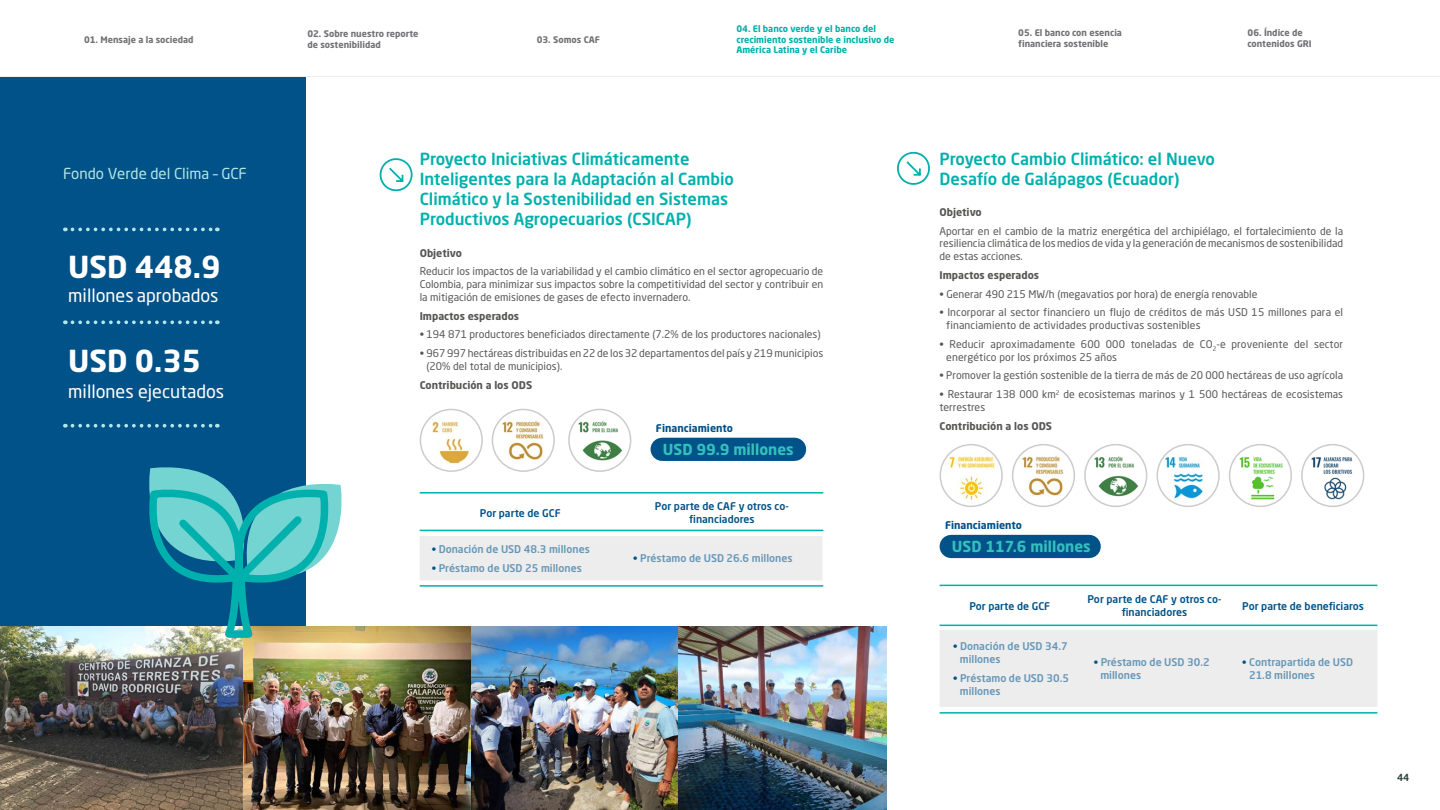
<style>
.page{position:relative;width:1440px;height:810px;background:#fff}
.page>*{position:absolute;margin:0;border:0;box-sizing:border-box;transform-origin:0 0}
.t1{font:700 30px "Neo Sans Std";color:#fff}
.t2{font:18px "Neo Sans Std";color:#fff}
.t3{font:500 16.5px/19.8px "Neo Sans Std";color:#00b0ad}
.t4{font:700 15px "Neo Sans Std";color:#33c0bd}
.t5{font:15px "Neo Sans Std";color:#b3e7e7}
.t6{font:10.5px/12.8px "Neo Sans Std";color:#575756}
.t7{font:500 10.5px/12.8px "Neo Sans Std";color:#6697b8}
.t8{font:500 10.5px/12.8px "Neo Sans Std";color:#005288;text-align:center}
.t9{font:700 10.5px "Neo Sans Std";color:#575756}
.t10{font:700 10.5px "Neo Sans Std";color:#005288}
.t11{font:500 9.75px "Neo Sans Std";color:#273f39}
.t12{font:700 9px/10.8px "Neo Sans Std";color:#717074}
.t13{font:700 9px/10.8px "Neo Sans Std";color:#00b0ad}
.s1{color:#005288}
</style>
<div class="page">
<div style="left:0;top:48px;width:306px;height:762px;background:#005288"></div>
<img style="left:0;top:626px;width:678px;height:184px">
<img style="left:678px;top:626px;width:208px;height:184px">
<div style="left:662px;top:438px;width:133px;height:23px;background:#005288"></div>
<div style="left:951px;top:535px;width:138px;height:23px;background:#005288"></div>
<svg style="left:379px;top:158px;width:34px;height:34px"></svg>
<svg style="left:897px;top:151px;width:33px;height:34px"></svg>
<div style="left:420px;top:536px;width:403px;height:44px;background:#ededed"></div>
<div style="left:940px;top:630px;width:437px;height:77px;background:#ededed"></div>
<svg style="left:72px;top:320px;width:146px;height:4px"></svg>
<svg style="left:72px;top:424px;width:146px;height:4px"></svg>
<svg style="left:72px;top:228px;width:146px;height:3px"></svg>
<svg style="left:133px;top:467px;width:225px;height:175px"></svg>
<svg style="left:420px;top:409px;width:62px;height:62px"></svg>
<img style="left:428px;top:417px;width:52px;height:52px">
<div style="left:420px;top:409px;width:63px;height:63px;border:2px solid #ccc;border-radius:50%"></div>
<img style="left:945px;top:453px;width:53px;height:53px">
<div style="left:940px;top:444px;width:63px;height:63px;border:2px solid #ccc;border-radius:50%"></div>
<img style="left:1162px;top:453px;width:53px;height:53px">
<div style="left:1157px;top:444px;width:63px;height:63px;border:2px solid #ccc;border-radius:50%"></div>
<svg style="left:492px;top:409px;width:62px;height:62px"></svg>
<img style="left:499px;top:417px;width:53px;height:52px">
<div style="left:492px;top:409px;width:63px;height:63px;border:2px solid #ccc;border-radius:50%"></div>
<img style="left:1020px;top:452px;width:52px;height:53px">
<div style="left:1012px;top:444px;width:63px;height:63px;border:2px solid #ccc;border-radius:50%"></div>
<img style="left:1237px;top:452px;width:52px;height:53px">
<div style="left:1229px;top:444px;width:63px;height:63px;border:2px solid #ccc;border-radius:50%"></div>
<svg style="left:569px;top:409px;width:62px;height:62px"></svg>
<img style="left:575px;top:417px;width:53px;height:52px">
<div style="left:568px;top:409px;width:63px;height:63px;border:2px solid #ccc;border-radius:50%"></div>
<img style="left:1091px;top:452px;width:53px;height:53px">
<div style="left:1084px;top:444px;width:63px;height:63px;border:2px solid #ccc;border-radius:50%"></div>
<img style="left:1308px;top:452px;width:53px;height:53px">
<div style="left:1301px;top:444px;width:63px;height:63px;border:2px solid #ccc;border-radius:50%"></div>
<hr style="left:420px;top:530px;width:403px;height:1px;background:#00b0ad">
<hr style="left:420px;top:585px;width:403px;height:2px;background:#00b0ad">
<hr style="left:420px;top:492px;width:403px;height:2px;background:#00b0ad">
<hr style="left:940px;top:625px;width:437px;height:1px;background:#00b0ad">
<hr style="left:940px;top:712px;width:437px;height:2px;background:#00b0ad">
<hr style="left:940px;top:585px;width:437px;height:1px;background:#00b0ad">
<svg style="left:0;top:48px;width:1440px;height:29px"></svg>
<p class="t12" style="left:84px;top:34px;width:111px">01. Mensaje a la sociedad</p>
<p class="t12" style="left:307px;top:28px;width:113px">02. Sobre nuestro reporte de sostenibilidad</p>
<p class="t12" style="left:537px;top:34px;width:65px">03. Somos CAF</p>
<p class="t13" style="left:736px;top:23px;width:160px">04. El banco verde y el banco del crecimiento sostenible e inclusivo de<br>América Latina y el Caribe</p>
<p class="t12" style="left:1018px;top:27px;width:105px">05. El banco con esencia financiera sostenible</p>
<p class="t12" style="left:1248px;top:27px;width:66px">06. Índice de contenidos GRI</p>
<h3 class="t5" style="left:63px;top:164px;width:185px">Fondo Verde del Clima – GCF</h3>
<h1 class="t1" style="left:68px;top:247px;width:154px">USD 448.9</h1>
<h2 class="t2" style="left:68px;top:284px;width:152px">millones aprobados</h2>
<h1 class="t1" style="left:68px;top:342px;width:134px">USD 0.35</h1>
<h2 class="t2" style="left:68px;top:380px;width:158px">millones ejecutados</h2>
<h3 class="t3" style="left:420px;top:149px;width:316px">Proyecto Iniciativas Climáticamente Inteligentes para la Adaptación al Cambio Climático y la Sostenibilidad en Sistemas Productivos Agropecuarios (CSICAP)</h3>
<h3 class="t3" style="left:940px;top:149px;width:277px">Proyecto Cambio Climático: el Nuevo<br>Desafío de Galápagos (Ecuador)</h3>
<p class="t9" style="left:420px;top:246px;width:44px">Objetivo</p>
<p class="t6" style="left:420px;top:265px;width:405px;text-align:justify">Reducir los impactos de la variabilidad y el cambio climático en el sector agropecuario de Colombia, para minimizar sus impactos sobre la competitividad del sector y contribuir en la mitigación de emisiones de gases de efecto invernadero.</p>
<p class="t9" style="left:420px;top:309px;width:101px">Impactos esperados</p>
<p class="t6" style="left:420px;top:328px;width:403px">• 194 871 productores beneficiados directamente (7.2% de los productores nacionales)</p>
<p class="t6" style="left:426px;top:347px;width:398px;text-indent:-7px">• 967 997 hectáreas distribuidas en 22 de los 32 departamentos del país y 219 municipios (20% del total de municipios).</p>
<p class="t9" style="left:420px;top:378px;width:114px">Contribución a los ODS</p>
<p class="t9" style="left:940px;top:205px;width:44px">Objetivo</p>
<p class="t6" style="left:940px;top:224px;width:405px;text-align:justify">Aportar en el cambio de la matriz energética del archipiélago, el fortalecimiento de la resiliencia climática de los medios de vida y la generación de mecanismos de sostenibilidad de estas acciones.</p>
<p class="t9" style="left:940px;top:268px;width:101px">Impactos esperados</p>
<p class="t6" style="left:940px;top:287px;width:320px">• Generar 490 215 MW/h (megavatios por hora) de energía renovable</p>
<p class="t6" style="left:946px;top:306px;width:398px;text-indent:-7px">• Incorporar al sector financiero un flujo de créditos de más USD 15 millones para el financiamiento de actividades productivas sostenibles</p>
<p class="t6" style="left:946px;top:338px;width:398px;text-indent:-7px">• Reducir aproximadamente 600 000 toneladas de CO<sub>2</sub>-e proveniente del sector energético por los próximos 25 años</p>
<p class="t6" style="left:940px;top:369px;width:405px">• Promover la gestión sostenible de la tierra de más de 20 000 hectáreas de uso agrícola</p>
<p class="t6" style="left:940px;top:388px;width:405px">• Restaurar 138 000 km<sup>2</sup> de ecosistemas marinos y 1 500 hectáreas de ecosistemas terrestres</p>
<p class="t9" style="left:940px;top:419px;width:114px">Contribución a los ODS</p>
<p class="t10" style="left:656px;top:421px;width:79px">Financiamiento</p>
<h3 class="t4" style="left:663px;top:440px;width:132px">USD 99.9 millones</h3>
<p class="t8" style="left:480px;top:506px;width:83px">Por parte de GCF</p>
<p class="t8" style="left:655px;top:500px;width:135px">Por parte de CAF y otros co&shy;financiadores</p>
<p class="t7" style="left:432px;top:542px;width:160px"><span class="s1">•</span> Donación de USD 48.3 millones</p>
<p class="t7" style="left:432px;top:561px;width:152px"><span class="s1">•</span> Préstamo de USD 25 millones</p>
<p class="t7" style="left:633px;top:552px;width:161px"><span class="s1">•</span> Préstamo de USD 26.6 millones</p>
<p class="t10" style="left:945px;top:518px;width:79px">Financiamiento</p>
<h3 class="t4" style="left:952px;top:537px;width:140px">USD 117.6 millones</h3>
<p class="t8" style="left:969px;top:599px;width:83px">Por parte de GCF</p>
<p class="t8" style="left:1088px;top:593px;width:135px">Por parte de CAF y otros co&shy;financiadores</p>
<p class="t8" style="left:1242px;top:599px;width:123px">Por parte de beneficiaros</p>
<p class="t7" style="left:960px;top:640px;width:109px;text-indent:-7px"><span class="s1">•</span> Donación de USD 34.7 millones</p>
<p class="t7" style="left:960px;top:671px;width:111px;text-indent:-7px"><span class="s1">•</span> Préstamo de USD 30.5 millones</p>
<p class="t7" style="left:1100px;top:656px;width:111px;text-indent:-7px"><span class="s1">•</span> Préstamo de USD 30.2 millones</p>
<p class="t7" style="left:1249px;top:656px;width:106px;text-indent:-7px"><span class="s1">•</span> Contrapartida de USD<br>21.8 millones</p>
<p class="t11" style="left:1397px;top:771px;width:14px">44</p>
</div>
